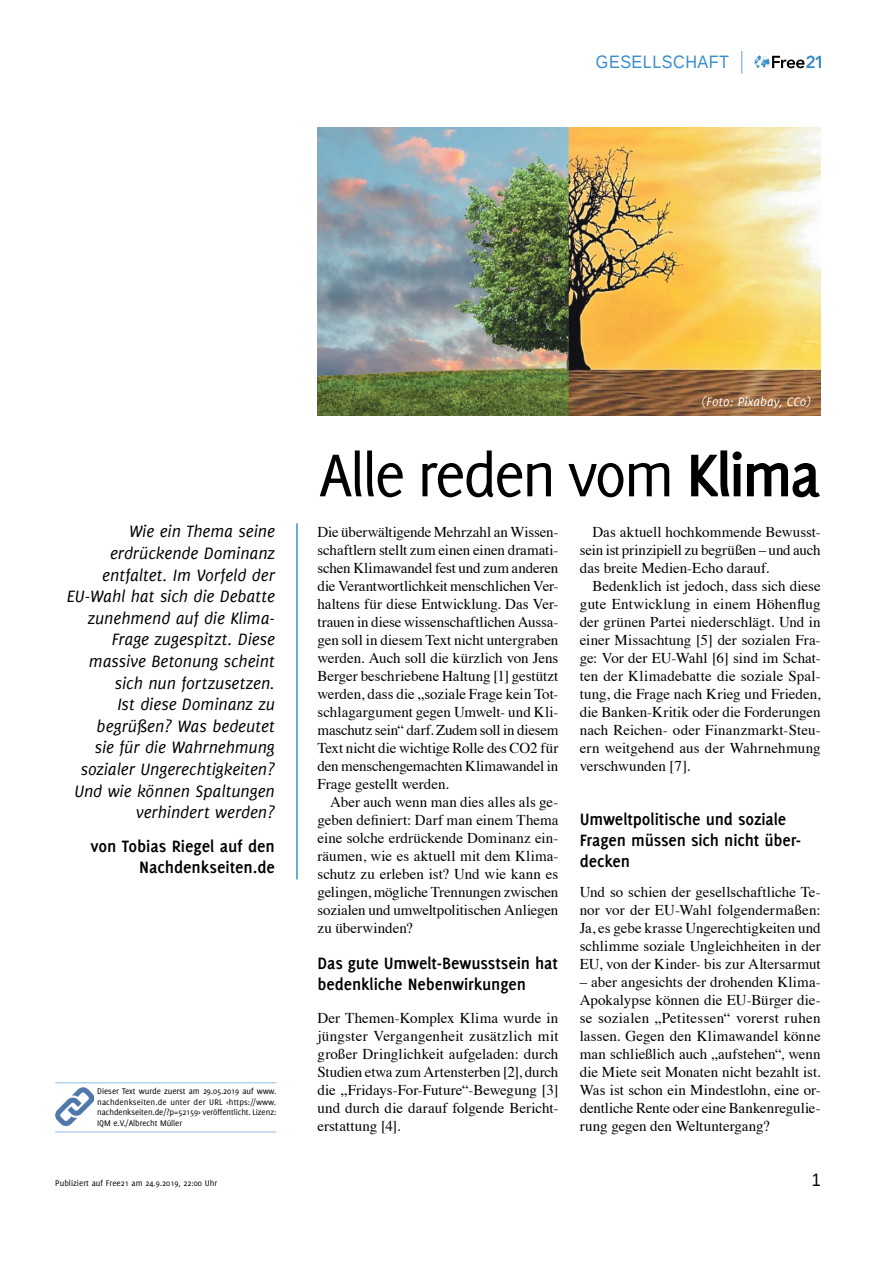
<style>
.page{position:relative;width:893px;height:1263px;background:#fff}
.page>*{position:absolute;margin:0;border:0;box-sizing:border-box;transform-origin:0 0}
.t1{font:66px "Delicious";letter-spacing:-.045em;color:#000}
.t2{font:italic 18px/21.6px "Delicious";letter-spacing:-.005em;color:#000;text-align:right}
.t3{font:700 18px/21px "Delicious";letter-spacing:-.005em;color:#000}
.t4{font:18px "Liberation Sans";letter-spacing:.03em;color:#3a8ecb;scale:.9 1}
.t5{font:18px "Liberation Sans";color:#000;scale:.9 1}
.t6{font:15px/18px "Times";color:#000;text-align:justify}
.t7{font:italic 13.5px "Delicious";letter-spacing:.005em;color:#fff}
.t8{font:9px/10.8px "Delicious";letter-spacing:-.01em;color:#000;text-align:justify}
.s1{font-weight:700}
</style>
<div class="page">
<svg style="left:755px;top:55px;width:66px;height:13px"></svg>
<svg style="left:741px;top:51px;width:1px;height:23px"></svg>
<hr style="left:296px;top:523px;width:2px;height:356px;background:#3a8ecb">
<img style="left:317px;top:128px;width:504px;height:288px">
<hr style="left:55px;top:1082px;width:221px;height:1px;background:#95bbe2">
<hr style="left:55px;top:1131px;width:221px;height:1px;background:#95bbe2">
<img style="left:55px;top:1087px;width:38px;height:38px">
<p class="t4" style="left:596px;top:52px;width:149px">GESELLSCHAFT</p>
<p class="t7" style="left:702px;top:394px;width:111px">(Foto: Pixabay, CC0)</p>
<p class="t2" style="left:67px;top:521px;width:210px">Wie ein Thema seine erdrückende Dominanz entfaltet. Im Vorfeld der<br>EU-Wahl hat sich die Debatte zunehmend auf die Klima-<br>Frage zugespitzt. Diese massive Betonung scheint sich nun fortzusetzen.<br>Ist diese Dominanz zu begrüßen? Was bedeutet<br>sie für die Wahrnehmung sozialer Ungerechtigkeiten?<br>Und wie können Spaltungen verhindert werden?</p>
<p class="t3" style="left:90px;top:835px;width:186px;text-align:right">von Tobias Riegel auf den<br>Nachdenkseiten.de</p>
<p class="t8" style="left:97px;top:1085px;width:181px">Dieser Text wurde zuerst am 29.05.2019 auf www. nachdenkseiten.de unter der URL &lt;https://www. nachdenkseiten.de/?p=52159&gt; veröffentlicht. Lizenz:<br>IQM e.V./Albrecht Müller</p>
<h1 class="t1" style="left:319px;top:438px;width:503px">Alle reden vom <span class="s1">Klima</span></h1>
<p class="t6" style="left:317px;top:522px;width:242px">Die überwältigende Mehrzahl an Wissen&shy;schaftlern stellt zum einen einen dramati&shy;schen Klimawandel fest und zum anderen die Verantwortlichkeit menschlichen Ver&shy;haltens für diese Entwicklung. Das Ver&shy;trauen in diese wissenschaftlichen Aussa&shy;gen soll in diesem Text nicht untergraben werden. Auch soll die kürzlich von Jens Berger beschriebene Haltung [1] gestützt werden, dass die „soziale Frage kein Tot&shy;schlagargument gegen Umwelt- und Kli&shy;maschutz sein“ darf. Zudem soll in diesem Text nicht die wichtige Rolle des CO2 für den menschengemachten Klimawandel in Frage gestellt werden.</p>
<p class="t6" style="left:317px;top:792px;width:242px;text-indent:13px">Aber auch wenn man dies alles als ge&shy;geben definiert: Darf man einem Thema eine solche erdrückende Dominanz ein&shy;räumen, wie es aktuell mit dem Klima&shy;schutz zu erleben ist? Und wie kann es gelingen, mögliche Trennungen zwischen sozialen und umweltpolitischen Anliegen zu überwinden?</p>
<p class="t3" style="left:317px;top:953px;width:242px">Das gute Umwelt-Bewusstsein hat bedenkliche Nebenwirkungen</p>
<p class="t6" style="left:317px;top:1008px;width:242px">Der Themen-Komplex Klima wurde in jüngster Vergangenheit zusätzlich mit großer Dringlichkeit aufgeladen: durch Studien etwa zum Artensterben [2], durch die „Fridays-For-Future“-Bewegung [3] und durch die darauf folgende Bericht&shy;erstattung [4].</p>
<p class="t6" style="left:580px;top:522px;width:242px;text-indent:13px">Das aktuell hochkommende Bewusst&shy;sein ist prinzipiell zu begrüßen – und auch das breite Medien-Echo darauf.</p>
<p class="t6" style="left:580px;top:576px;width:242px;text-indent:13px">Bedenklich ist jedoch, dass sich diese gute Entwicklung in einem Höhenflug der grünen Partei niederschlägt. Und in einer Missachtung [5] der sozialen Fra&shy;ge: Vor der EU-Wahl [6] sind im Schat&shy;ten der Klimadebatte die soziale Spal&shy;tung, die Frage nach Krieg und Frieden, die Banken-Kritik oder die Forderungen nach Reichen- oder Finanzmarkt-Steu&shy;ern weitgehend aus der Wahrnehmung verschwunden [7].</p>
<p class="t3" style="left:580px;top:809px;width:223px">Umweltpolitische und soziale<br>Fragen müssen sich nicht über&shy;decken</p>
<p class="t6" style="left:580px;top:882px;width:242px">Und so schien der gesellschaftliche Te&shy;nor vor der EU-Wahl folgendermaßen:<br>Ja, es gebe krasse Ungerechtigkeiten und schlimme soziale Ungleichheiten in der EU, von der Kinder- bis zur Altersarmut</p>
<p class="t6" style="left:580px;top:972px;width:242px">– aber angesichts der drohenden Klima-Apokalypse können die EU-Bürger die&shy;se sozialen „Petitessen“ vorerst ruhen lassen. Gegen den Klimawandel könne man schließlich auch „aufstehen“, wenn die Miete seit Monaten nicht bezahlt ist.<br>Was ist schon ein Mindestlohn, eine or&shy;dentliche Rente oder eine Bankenregulie&shy;rung gegen den Weltuntergang?</p>
<p class="t8" style="left:55px;top:1178px;width:163px">Publiziert auf Free21 am 24.9.2019, 22:00 Uhr</p>
<p class="t5" style="left:812px;top:1169px;width:12px">1</p>
</div>
